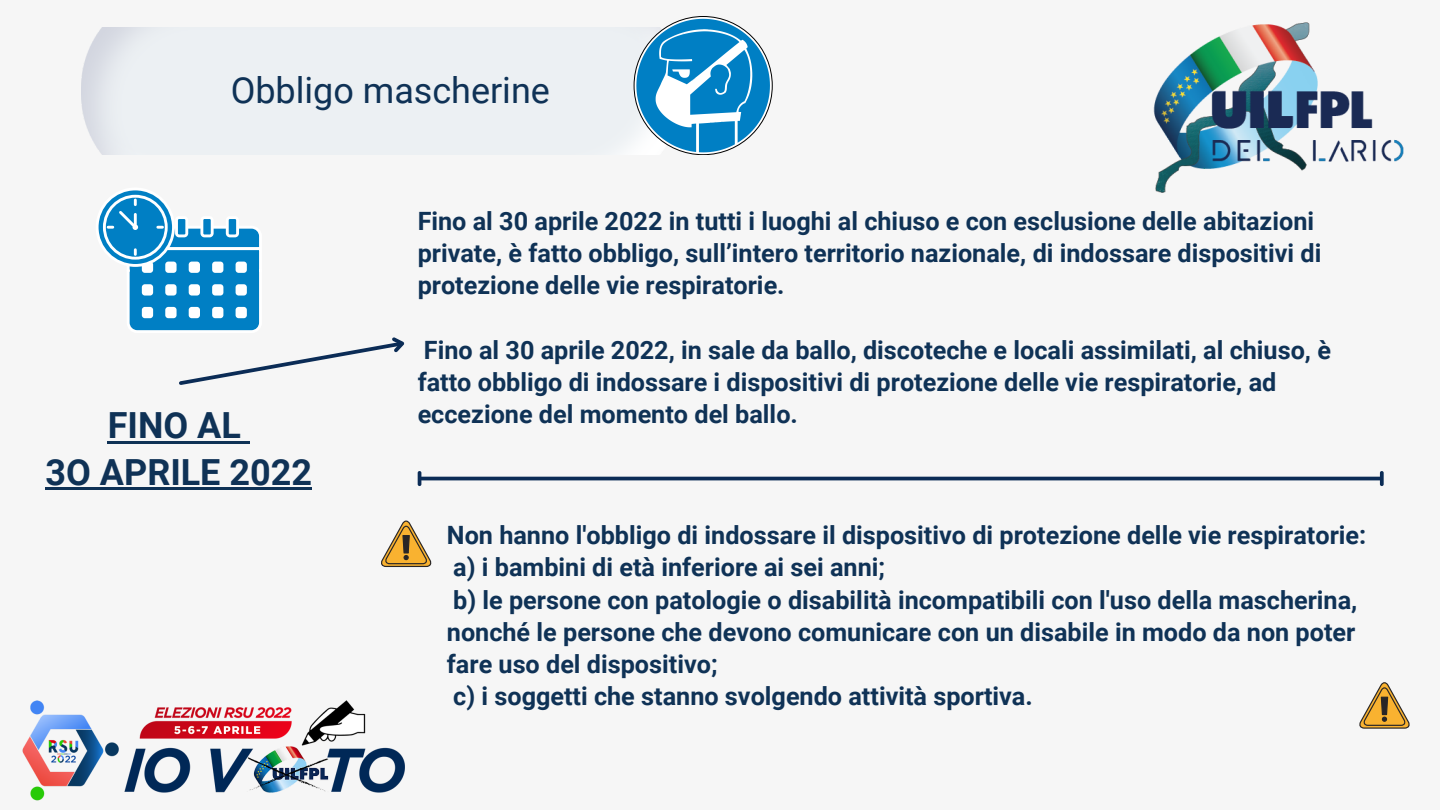
<style>
.page{position:relative;width:1440px;height:810px;background:#f6f6f6}
.page>*{position:absolute;margin:0;border:0;box-sizing:border-box;transform-origin:0 0}
.t1{font:700 36px "Roboto";color:#0f3256}
.t2{font:36px "Roboto";color:#0f3256}
.t3{font:700 25.2px/32.2px "Roboto";color:#0f3256}
</style>
<div class="page">
<div style="left:81px;top:27px;width:555px;height:128px;background:#ecf0f3"></div>
<img style="left:1153px;top:22px;width:251px;height:171px">
<img style="left:22px;top:700px;width:383px;height:101px">
<svg style="left:636px;top:19px;width:134px;height:133px"></svg>
<hr style="left:108px;top:441px;width:133px;height:3px;background:#0f3256">
<svg style="left:241px;top:441px;width:9px;height:3px"></svg>
<hr style="left:46px;top:487px;width:266px;height:3px;background:#0f3256">
<svg style="left:98px;top:190px;width:307px;height:195px"></svg>
<hr style="left:421px;top:477px;width:959px;height:3px;background:#0b2c56">
<svg style="left:418px;top:471px;width:3px;height:15px"></svg>
<svg style="left:1380px;top:471px;width:4px;height:15px"></svg>
<svg style="left:381px;top:521px;width:51px;height:46px"></svg>
<svg style="left:1359px;top:682px;width:51px;height:47px"></svg>
<p class="t2" style="left:231px;top:70px;width:321px">Obbligo mascherine</p>
<p class="t1" style="left:108px;top:405px;width:135px">FINO AL</p>
<p class="t1" style="left:46px;top:452px;width:268px">3O APRILE 2022</p>
<p class="t3" style="left:418px;top:205px;width:905px">Fino al 30 aprile 2022 in tutti i luoghi al chiuso e con esclusione delle abitazioni private, è fatto obbligo, sull’intero territorio nazionale, di indossare dispositivi di protezione delle vie respiratorie.</p>
<p class="t3" style="left:418px;top:334px;width:915px">Fino al 30 aprile 2022, in sale da ballo, discoteche e locali assimilati, al chiuso, è fatto obbligo di indossare i dispositivi di protezione delle vie respiratorie, ad eccezione del momento del ballo.</p>
<p class="t3" style="left:447px;top:519px;width:921px">Non hanno l'obbligo di indossare il dispositivo di protezione delle vie respiratorie:</p>
<p class="t3" style="left:453px;top:552px;width:433px">a) i bambini di età inferiore ai sei anni;</p>
<p class="t3" style="left:447px;top:584px;width:912px;text-align:justify">b) le persone con patologie o disabilità incompatibili con l'uso della mascherina, nonché le persone che devono comunicare con un disabile in modo da non poter fare uso del dispositivo;</p>
<p class="t3" style="left:453px;top:681px;width:581px">c) i soggetti che stanno svolgendo attività sportiva.</p>
</div>
